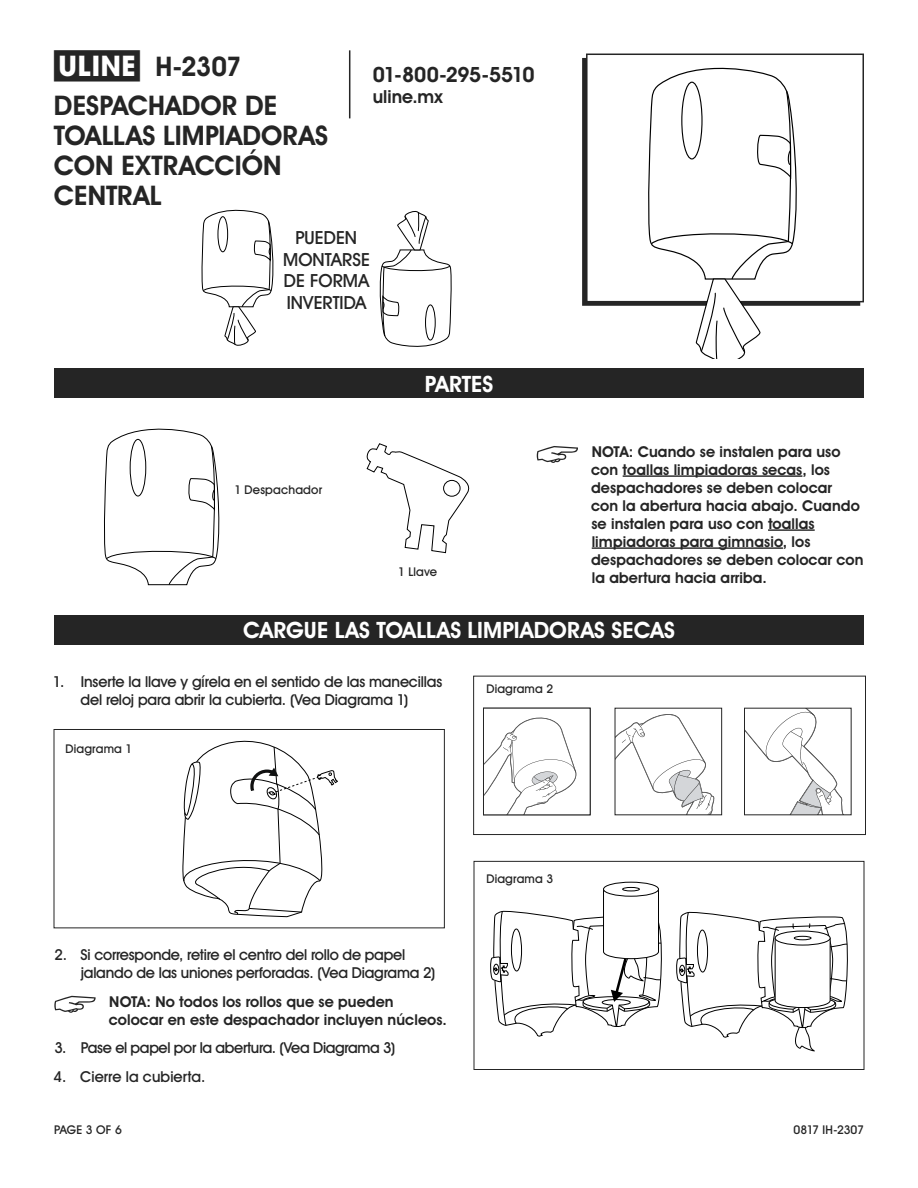
<style>
.page{position:relative;width:918px;height:1188px;background:#fff}
.page>*{position:absolute;margin:0;border:0;box-sizing:border-box;transform-origin:0 0}
.t1{font:700 27px/30px "Uline Two Knine";color:#252525}
.t2{font:700 22.5px "Uline Two Knine";letter-spacing:.005em;color:#fff}
.t3{font:700 21px "Uline Two Knine";letter-spacing:-.025em;color:#252525}
.t4{font:18px/21.6px "Uline Two Knine";letter-spacing:.005em;color:#252525;text-align:center}
.t5{font:700 18px "Uline Two Knine";color:#252525}
.t6{font:700 15px/18px "Uline Two Knine";letter-spacing:.005em;color:#252525}
.t7{font:15px/18px "Uline Two Knine";letter-spacing:-.01em;color:#252525;text-align:center}
.t8{font:12px "Uline Two Knine";letter-spacing:.015em;color:#252525}
.t9{font:12px "Uline Two Knine";letter-spacing:-.02em;color:#252525}
.s1{font-size:28.5px}
</style>
<div class="page">
<hr style="left:349px;top:50px;width:1px;height:68px;background:#252525">
<svg style="left:54px;top:996px;width:42px;height:17px"></svg>
<div style="left:54px;top:615px;width:810px;height:30px;background:#252525"></div>
<div style="left:54px;top:368px;width:810px;height:30px;background:#252525"></div>
<svg style="left:366px;top:443px;width:104px;height:110px"></svg>
<div style="left:443px;top:480px;width:17px;height:17px;border:1px solid #000;border-radius:50%"></div>
<svg style="left:104px;top:428px;width:116px;height:158px"></svg>
<hr style="left:623px;top:475px;width:179px;height:2px;background:#252525">
<hr style="left:768px;top:529px;width:47px;height:2px;background:#252525">
<hr style="left:592px;top:547px;width:191px;height:2px;background:#252525">
<svg style="left:537px;top:446px;width:41px;height:17px"></svg>
<svg style="left:485px;top:717px;width:91px;height:96px"></svg>
<div style="left:483px;top:708px;width:108px;height:107px;border:1px solid #252525"></div>
<svg style="left:617px;top:714px;width:97px;height:99px"></svg>
<svg style="left:746px;top:710px;width:97px;height:103px"></svg>
<div style="left:473px;top:676px;width:393px;height:159px;border:1px solid #252525"></div>
<svg style="left:676px;top:911px;width:172px;height:141px"></svg>
<svg style="left:775px;top:931px;width:55px;height:14px"></svg>
<div style="left:775px;top:931px;width:55px;height:14px;border:1px solid #000;border-radius:50%"></div>
<div style="left:794px;top:936px;width:17px;height:4px;border:1px solid #000;border-radius:50%"></div>
<div style="left:603px;top:882px;width:56px;height:14px;border:1px solid #000;border-radius:50%"></div>
<div style="left:622px;top:887px;width:18px;height:4px;border:1px solid #000;border-radius:50%"></div>
<svg style="left:490px;top:889px;width:172px;height:148px"></svg>
<div style="left:474px;top:861px;width:390px;height:209px;border:1px solid #252525"></div>
<svg style="left:182px;top:740px;width:156px;height:178px"></svg>
<div style="left:54px;top:729px;width:391px;height:199px;border:1px solid #252525"></div>
<svg style="left:201px;top:209px;width:73px;height:137px"></svg>
<svg style="left:379px;top:211px;width:73px;height:136px"></svg>
<div style="left:586px;top:54px;width:278px;height:248px;border:2px solid #252525"></div>
<svg style="left:646px;top:67px;width:156px;height:291px"></svg>
<h1 class="t1" style="left:54px;top:47px;width:225px;line-height:38.7px"><span class="s1">π</span> H-2307<br>DESPACHADOR DE</h1>
<h1 class="t1" style="left:54px;top:120px;width:276px">TOALLAS LIMPIADORAS<br>CON EXTRACCIÓN<br>CENTRAL</h1>
<h3 class="t3" style="left:373px;top:62px;width:163px">01-800-295-5510</h3>
<p class="t5" style="left:373px;top:86px;width:71px">uline.mx</p>
<p class="t4" style="left:283px;top:227px;width:88px">PUEDEN<br>MONTARSE<br>DE FORMA<br>INVERTIDA</p>
<h2 class="t2" style="left:425px;top:370px;width:70px">PARTES</h2>
<p class="t8" style="left:234px;top:482px;width:89px">1 Despachador</p>
<p class="t8" style="left:398px;top:565px;width:41px">1 Llave</p>
<p class="t6" style="left:591px;top:442px;width:274px">NOTA: Cuando se instalen para uso con toallas limpiadoras secas, los despachadores se deben colocar<br>con la abertura hacia abajo. Cuando se instalen para uso con toallas limpiadoras para gimnasio, los despachadores se deben colocar con la abertura hacia arriba.</p>
<h2 class="t2" style="left:243px;top:617px;width:433px">CARGUE LAS TOALLAS LIMPIADORAS SECAS</h2>
<p class="t7" style="left:53px;top:673px;width:391px">1. Inserte la llave y gírela en el sentido de las manecillas del reloj para abrir la cubierta. (Vea Diagrama 1)</p>
<p class="t8" style="left:65px;top:741px;width:68px">Diagrama 1</p>
<p class="t8" style="left:486px;top:681px;width:68px">Diagrama 2</p>
<p class="t7" style="left:81px;top:945px;width:356px;text-align:left;text-indent:-26px">2. Si corresponde, retire el centro del rollo de papel jalando de las uniones perforadas. (Vea Diagrama 2)</p>
<p class="t6" style="left:109px;top:992px;width:340px">NOTA: No todos los rollos que se pueden colocar en este despachador incluyen núcleos.</p>
<p class="t7" style="left:54px;top:1039px;width:342px">3. Pase el papel por la abertura. (Vea Diagrama 3)</p>
<p class="t7" style="left:54px;top:1068px;width:153px">4. Cierre la cubierta.</p>
<p class="t8" style="left:486px;top:872px;width:68px">Diagrama 3</p>
<p class="t8" style="left:54px;top:1122px;width:69px">PAGE 3 OF 6</p>
<p class="t9" style="left:794px;top:1122px;width:72px">0817 IH-2307</p>
</div>
